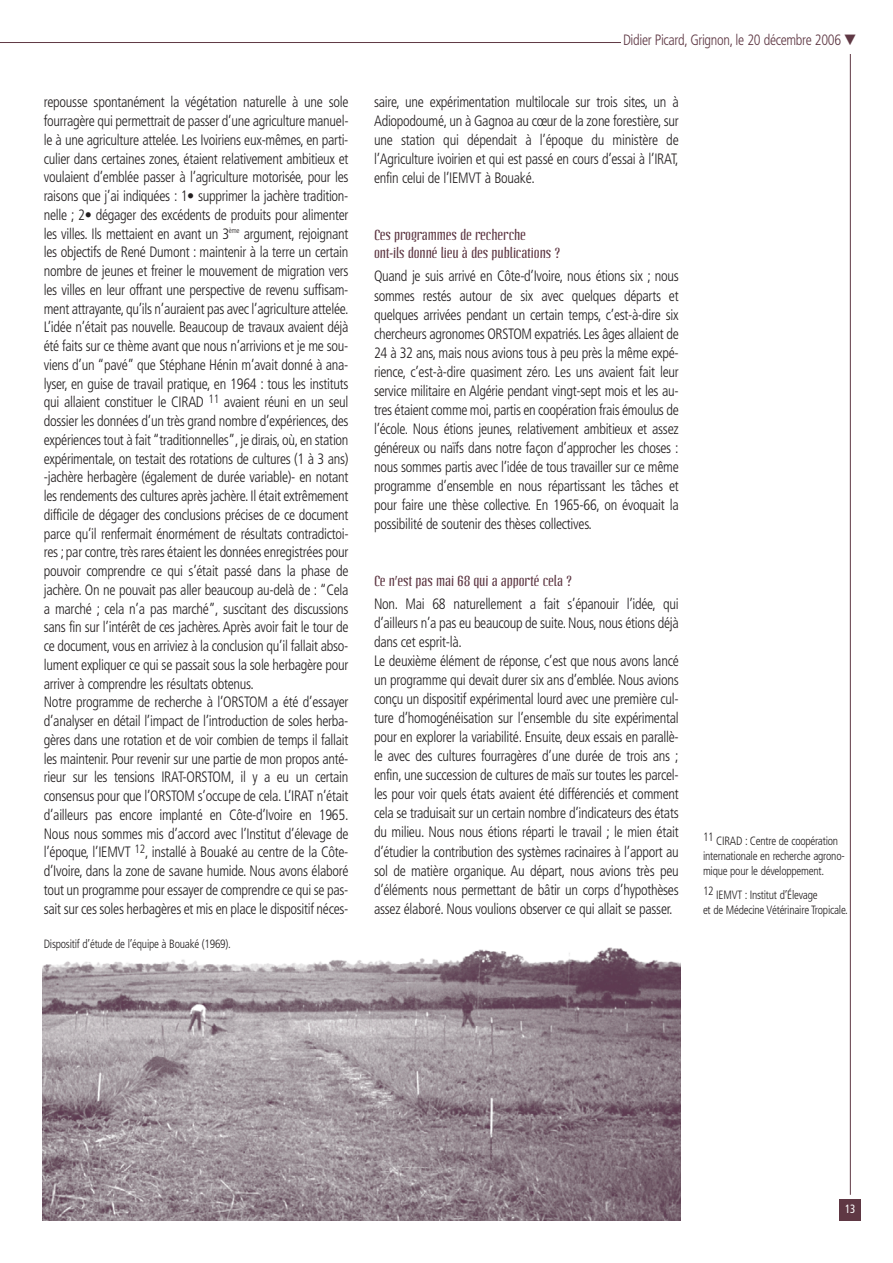
<style>
.page{position:relative;width:893px;height:1263px;background:#fff}
.page>*{position:absolute;margin:0;border:0;box-sizing:border-box;transform-origin:0 0}
.t1{font:300 condensed 15px/18.8px "Frutiger";letter-spacing:-.02em;color:#231f20;scale:.95 1}
.t2{font:300 condensed 15px "Frutiger";letter-spacing:-.025em;color:#5f3844;scale:.95 1}
.t3{font:14.25px/18.3px "Linotype Octane";letter-spacing:-.01em;color:#5f3844}
.t4{font:300 condensed 12px/15px "Frutiger";letter-spacing:-.02em;color:#231f20;scale:.95 1}
.t5{font:condensed 12px "Frutiger";color:#fff;scale:.9 1}
</style>
<div class="page">
<hr style="left:1px;top:42px;width:622px;height:1px;background:#5f3844">
<div style="left:839px;top:1199px;width:22px;height:22px;background:#5f3844"></div>
<hr style="left:850px;top:49px;width:1px;height:1146px;background:#5f3844">
<div style="left:621px;top:32px;width:237px;height:21px;background:#fff"></div>
<img style="left:42px;top:947px;width:638px;height:273px">
<p class="t2" style="left:623px;top:34px;width:247px">Didier Picard, Grignon, le 20 décembre 2006 ▼</p>
<p class="t1" style="left:44px;top:94px;width:322px">repousse spontanément la végétation naturelle à une sole fourragère qui permettrait de passer d’une agriculture manuel&shy;le à une agriculture attelée. Les Ivoiriens eux-mêmes, en parti&shy;culier dans certaines zones, étaient relativement ambitieux et voulaient d’emblée passer à l’agriculture motorisée, pour les raisons que j’ai indiquées : 1• supprimer la jachère tradition&shy;nelle ; 2• dégager des excédents de produits pour alimenter les villes. Ils mettaient en avant un 3<sup>ème</sup> argument, rejoignant les objectifs de René Dumont : maintenir à la terre un certain nombre de jeunes et freiner le mouvement de migration vers les villes en leur offrant une perspective de revenu suffisam&shy;ment attrayante, qu’ils n’auraient pas avec l’agriculture attelée.<br>L’idée n’était pas nouvelle. Beaucoup de travaux avaient déjà été faits sur ce thème avant que nous n’arrivions et je me sou&shy;viens d’un “pavé” que Stéphane Hénin m’avait donné à ana&shy;lyser, en guise de travail pratique, en 1964 : tous les instituts qui allaient constituer le CIRAD <sup>11</sup> avaient réuni en un seul dossier les données d’un très grand nombre d’expériences, des expériences tout à fait “traditionnelles”, je dirais, où, en station expérimentale, on testait des rotations de cultures (1 à 3 ans) -jachère herbagère (également de durée variable)- en notant les rendements des cultures après jachère. Il était extrêmement difficile de dégager des conclusions précises de ce document parce qu’il renfermait énormément de résultats contradictoi&shy;res ; par contre, très rares étaient les données enregistrées pour pouvoir comprendre ce qui s’était passé dans la phase de jachère. On ne pouvait pas aller beaucoup au-delà de : “Cela a marché ; cela n’a pas marché”, suscitant des discussions sans fin sur l’intérêt de ces jachères. Après avoir fait le tour de ce document, vous en arriviez à la conclusion qu’il fallait abso&shy;lument expliquer ce qui se passait sous la sole herbagère pour arriver à comprendre les résultats obtenus.<br>Notre programme de recherche à l’ORSTOM a été d’essayer d’analyser en détail l’impact de l’introduction de soles herba&shy;gères dans une rotation et de voir combien de temps il fallait les maintenir. Pour revenir sur une partie de mon propos anté&shy;rieur sur les tensions IRAT-ORSTOM, il y a eu un certain consensus pour que l’ORSTOM s’occupe de cela. L’IRAT n’était d’ailleurs pas encore implanté en Côte-d’Ivoire en 1965.<br>Nous nous sommes mis d’accord avec l’Institut d’élevage de l’époque, l’IEMVT <sup>12</sup>, installé à Bouaké au centre de la Côte&shy;d’Ivoire, dans la zone de savane humide. Nous avons élaboré tout un programme pour essayer de comprendre ce qui se pas&shy;sait sur ces soles herbagères et mis en place le dispositif néces-</p>
<p class="t1" style="left:374px;top:94px;width:322px;text-align:justify">saire, une expérimentation multilocale sur trois sites, un à Adiopodoumé, un à Gagnoa au cœur de la zone forestière, sur une station qui dépendait à l’époque du ministère de l’Agriculture ivoirien et qui est passé en cours d’essai à l’IRAT, enfin celui de l’IEMVT à Bouaké.</p>
<p class="t3" style="left:374px;top:226px;width:188px">Ces programmes de recherche<br>ont-ils donné lieu à des publications ?</p>
<p class="t1" style="left:374px;top:268px;width:322px;text-align:justify">Quand je suis arrivé en Côte-d’Ivoire, nous étions six ; nous sommes restés autour de six avec quelques départs et quelques arrivées pendant un certain temps, c’est-à-dire six chercheurs agronomes ORSTOM expatriés. Les âges allaient de 24 à 32 ans, mais nous avions tous à peu près la même expé&shy;rience, c’est-à-dire quasiment zéro. Les uns avaient fait leur service militaire en Algérie pendant vingt-sept mois et les au&shy;tres étaient comme moi, partis en coopération frais émoulus de l’école. Nous étions jeunes, relativement ambitieux et assez généreux ou naïfs dans notre façon d’approcher les choses : nous sommes partis avec l’idée de tous travailler sur ce même programme d’ensemble en nous répartissant les tâches et pour faire une thèse collective. En 1965-66, on évoquait la possibilité de soutenir des thèses collectives.</p>
<p class="t3" style="left:374px;top:572px;width:200px">Ce n’est pas mai 68 qui a apporté cela ?</p>
<p class="t1" style="left:374px;top:595px;width:322px">Non. Mai 68 naturellement a fait s’épanouir l’idée, qui d’ailleurs n’a pas eu beaucoup de suite. Nous, nous étions déjà dans cet esprit-là.<br>Le deuxième élément de réponse, c’est que nous avons lancé un programme qui devait durer six ans d’emblée. Nous avions conçu un dispositif expérimental lourd avec une première cul&shy;ture d’homogénéisation sur l’ensemble du site expérimental pour en explorer la variabilité. Ensuite, deux essais en parallè&shy;le avec des cultures fourragères d’une durée de trois ans ; enfin, une succession de cultures de maïs sur toutes les parcel&shy;les pour voir quels états avaient été différenciés et comment cela se traduisait sur un certain nombre d’indicateurs des états du milieu. Nous nous étions réparti le travail ; le mien était d’étudier la contribution des systèmes racinaires à l’apport au sol de matière organique. Au départ, nous avions très peu d’éléments nous permettant de bâtir un corps d’hypothèses assez élaboré. Nous voulions observer ce qui allait se passer.</p>
<p class="t4" style="left:44px;top:937px;width:199px">Dispositif d’étude de l’équipe à Bouaké (1969).</p>
<p class="t4" style="left:703px;top:835px;width:151px">11 CIRAD : Centre de coopération internationale en recherche agrono&shy;mique pour le développement.</p>
<p class="t4" style="left:703px;top:888px;width:154px">12 IEMVT : Institut d’Élevage<br>et de Médecine Vétérinaire Tropicale.</p>
<p class="t5" style="left:845px;top:1204px;width:13px">13</p>
</div>
